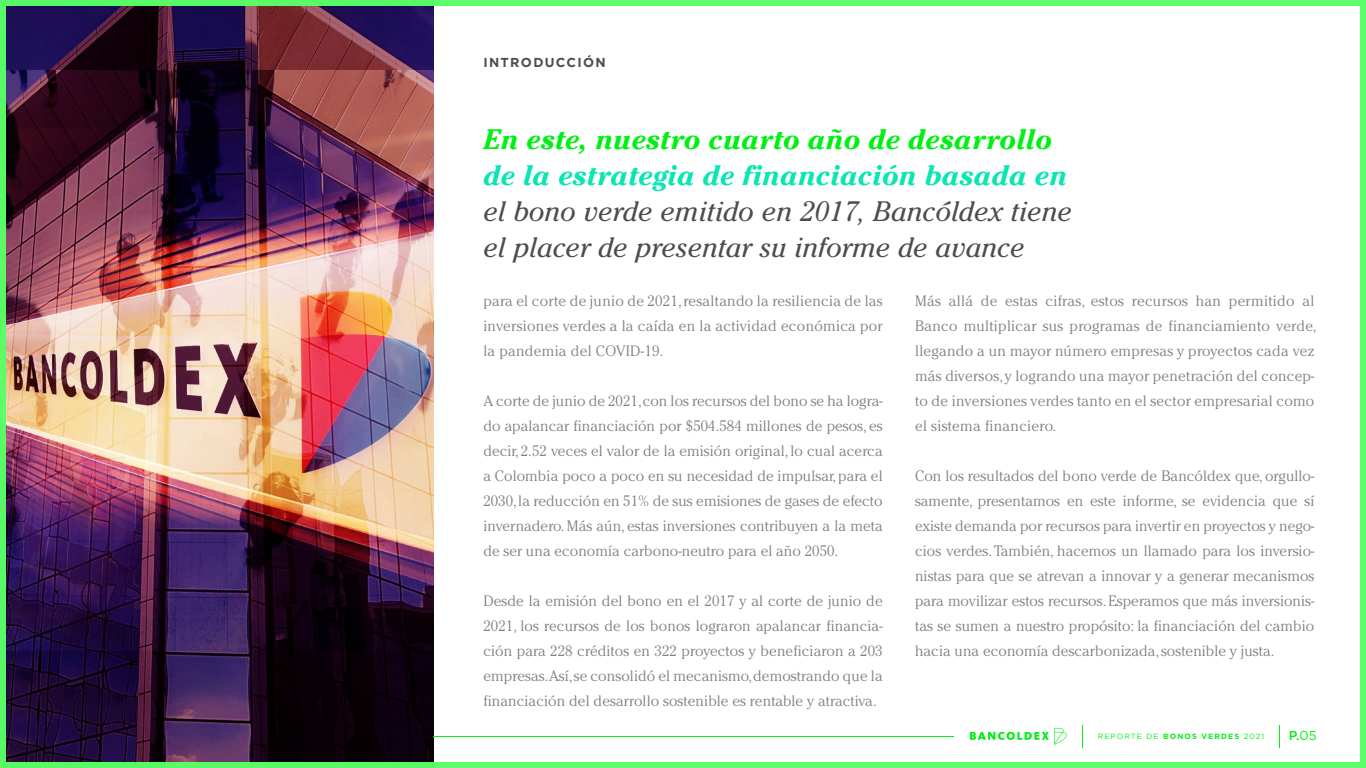
<style>
.page{position:relative;width:1366px;height:768px;background:#fff}
.page>*{position:absolute;margin:0;border:0;box-sizing:border-box;transform-origin:0 0}
.t1{font:italic 28px/36px "Cheltenham Std";color:#4d4d4d}
.t2{font:italic 700 28px "Cheltenham Std";color:#09e6b3}
.t3{font:italic 700 28px "Cheltenham Std";color:#00f013}
.t4{font:300 15px/25px "Cheltenham Std";letter-spacing:.02em;color:#808080;text-align:justify}
.t5{font:700 13px "Gotham";letter-spacing:.1em;color:#4d4d4d}
.t6{font:500 12.9px "Gotham";color:#00f013}
.t7{font:7.6px "Gotham";letter-spacing:.15em;color:#00f013}
.s1{font-weight:700}
.s2{font-weight:400}
</style>
<div class="page">
<img style="left:0;top:0;width:1366px;height:768px">
<hr style="left:433px;top:736px;width:521px;height:1px;background:#00f013">
<svg style="left:1279px;top:725px;width:1px;height:23px"></svg>
<svg style="left:970px;top:728px;width:98px;height:17px"></svg>
<svg style="left:1082px;top:725px;width:1px;height:23px"></svg>
<p class="t5" style="left:483px;top:54px;width:124px">INTRODUCCIÓN</p>
<h1 class="t3" style="left:483px;top:122px;width:570px">En este, nuestro cuarto año de desarrollo</h1>
<h1 class="t2" style="left:483px;top:158px;width:586px">de la estrategia de financiación basada en</h1>
<h1 class="t1" style="left:483px;top:193px;width:590px">el bono verde emitido en 2017, Bancóldex tiene el placer de presentar su informe de avance</h1>
<p class="t4" style="left:483px;top:288px;width:401px">para el corte de junio de 2021, resaltando la resiliencia de las inversiones verdes a la caída en la actividad económica por la pandemia del COVID-19.</p>
<p class="t4" style="left:483px;top:388px;width:401px">A corte de junio de 2021, con los recursos del bono se ha logra&shy;do apalancar financiación por $504.584 millones de pesos, es decir, 2.52 veces el valor de la emisión original, lo cual acerca a Colombia poco a poco en su necesidad de impulsar, para el 2030, la reducción en 51% de sus emisiones de gases de efecto invernadero. Más aún, estas inversiones contribuyen a la meta de ser una economía carbono-neutro para el año 2050.</p>
<p class="t4" style="left:483px;top:588px;width:401px">Desde la emisión del bono en el 2017 y al corte de junio de 2021, los recursos de los bonos lograron apalancar financia&shy;ción para 228 créditos en 322 proyectos y beneficiaron a 203 empresas.Así, se consolidó el mecanismo, demostrando que la financiación del desarrollo sostenible es rentable y atractiva.</p>
<p class="t4" style="left:915px;top:288px;width:403px;text-align:left">Más allá de estas cifras, estos recursos han permitido al Banco multiplicar sus programas de financiamiento verde, llegando a un mayor número empresas y proyectos cada vez más diversos, y logrando una mayor penetración del concep&shy;to de inversiones verdes tanto en el sector empresarial como el sistema financiero.</p>
<p class="t4" style="left:915px;top:463px;width:401px">Con los resultados del bono verde de Bancóldex que, orgullo&shy;samente, presentamos en este informe, se evidencia que sí existe demanda por recursos para invertir en proyectos y nego&shy;cios verdes. También, hacemos un llamado para los inversio&shy;nistas para que se atrevan a innovar y a generar mecanismos para movilizar estos recursos. Esperamos que más inversionis&shy;tas se sumen a nuestro propósito: la financiación del cambio hacia una economía descarbonizada, sostenible y justa.</p>
<p class="t7" style="left:1098px;top:731px;width:168px">REPORTE DE <span class="s1">BONOS VERDES</span> 2021</p>
<p class="t6" style="left:1289px;top:727px;width:30px">P.<span class="s2">05</span></p>
</div>
